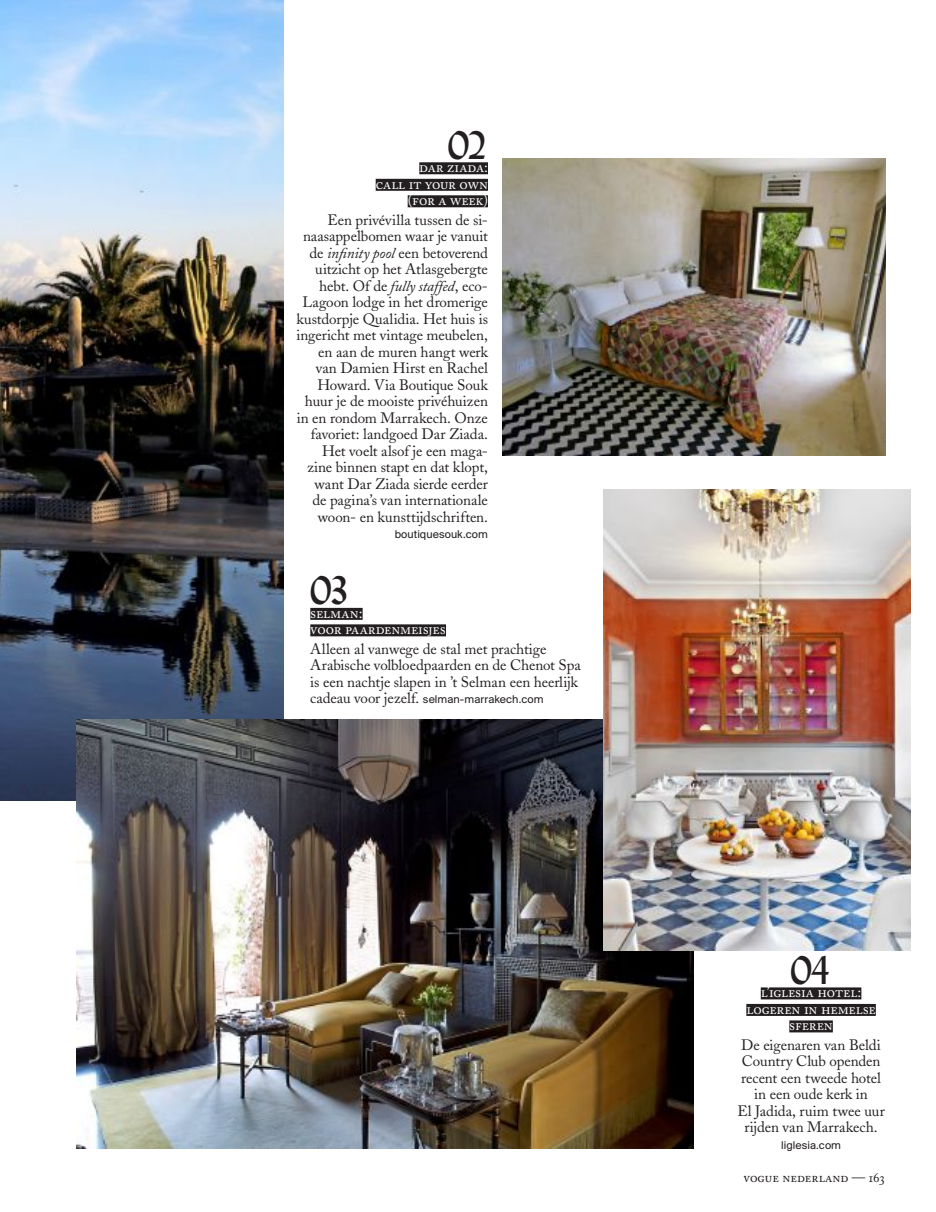
<style>
.page{position:relative;width:936px;height:1212px;background:#fff}
.page>*{position:absolute;margin:0;border:0;box-sizing:border-box;transform-origin:0 0}
.t1{font:39px "Lisbon CG";color:#231f20}
.t2{font:15px/16.5px "Adobe Caslon";letter-spacing:-.005em;color:#231f20;text-align:right}
.t3{font:15px "Adobe Caslon Regular SC";letter-spacing:-.01em;color:#fff}
.t4{font:13.5px "Adobe Caslon Regular SC";color:#231f20}
.t5{font:11.7px "Suisse BP Intl";letter-spacing:.005em;color:#231f20}
.s1{font-style:italic}
.s2{font-family:"Adobe Caslon";font-size:15px}
</style>
<div class="page">
<img style="left:502px;top:159px;width:383px;height:297px">
<img style="left:0;top:0;width:283px;height:801px">
<div style="left:419px;top:162px;width:69px;height:12px;background:#231f20"></div>
<div style="left:375px;top:179px;width:113px;height:12px;background:#231f20"></div>
<div style="left:407px;top:195px;width:81px;height:12px;background:#231f20"></div>
<div style="left:310px;top:608px;width:52px;height:12px;background:#231f20"></div>
<div style="left:310px;top:624px;width:136px;height:12px;background:#231f20"></div>
<div style="left:760px;top:987px;width:101px;height:12px;background:#231f20"></div>
<div style="left:746px;top:1004px;width:129px;height:12px;background:#231f20"></div>
<div style="left:789px;top:1020px;width:43px;height:12px;background:#231f20"></div>
<img style="left:77px;top:720px;width:616px;height:429px">
<img style="left:603px;top:490px;width:307px;height:461px">
<p class="t1" style="left:448px;top:121px;width:42px">02</p>
<p class="t3" style="left:419px;top:158px;width:70px">dar ziada:</p>
<p class="t3" style="left:375px;top:175px;width:114px">call it your own</p>
<p class="t3" style="left:407px;top:191px;width:82px">(for a week)</p>
<p class="t2" style="left:296px;top:211px;width:193px">Een privévilla tussen de si&shy;naasappelbomen waar je vanuit de <span class="s1">infinity pool</span> een betoverend uitzicht op het Atlasgebergte hebt. Of de <span class="s1">fully staffed</span>, eco-<br>Lagoon lodge in het dromerige kustdorpje Qualidia. Het huis is ingericht met vintage meubelen, en aan de muren hangt werk van Damien Hirst en Rachel<br>Howard. Via Boutique Souk huur je de mooiste privéhuizen in en rondom Marrakech. Onze favoriet: landgoed Dar Ziada.<br>Het voelt alsof je een maga&shy;zine binnen stapt en dat klopt, want Dar Ziada sierde eerder<br>de pagina’s van internationale woon- en kunsttijdschriften.</p>
<p class="t5" style="left:394px;top:527px;width:95px">boutiquesouk.com</p>
<p class="t1" style="left:310px;top:566px;width:42px">03</p>
<p class="t3" style="left:310px;top:604px;width:54px">selman:</p>
<p class="t3" style="left:310px;top:620px;width:137px">voor paardenmeisjes</p>
<p class="t2" style="left:310px;top:640px;width:272px;text-align:left">Alleen al vanwege de stal met prachtige<br>Arabische volbloedpaarden en de Chenot Spa is een nachtje slapen in ’t Selman een heerlijk</p>
<p class="t5" style="left:310px;top:692px;width:235px"><span class="s2">cadeau voor jezelf.</span> selman-marrakech.com</p>
<p class="t1" style="left:790px;top:946px;width:43px">04</p>
<p class="t3" style="left:760px;top:983px;width:102px">l’iglesia hotel:</p>
<p class="t3" style="left:746px;top:1000px;width:131px">logeren in hemelse</p>
<p class="t3" style="left:789px;top:1016px;width:45px">sferen</p>
<p class="t2" style="left:737px;top:1036px;width:149px;text-align:center">De eigenaren van Beldi<br>Country Club openden recent een tweede hotel in een oude kerk in<br>El Jadida, ruim twee uur rijden van Marrakech.</p>
<p class="t5" style="left:781px;top:1138px;width:61px">liglesia.com</p>
<p class="t4" style="left:743px;top:1169px;width:143px">vogue nederland — 163</p>
</div>
